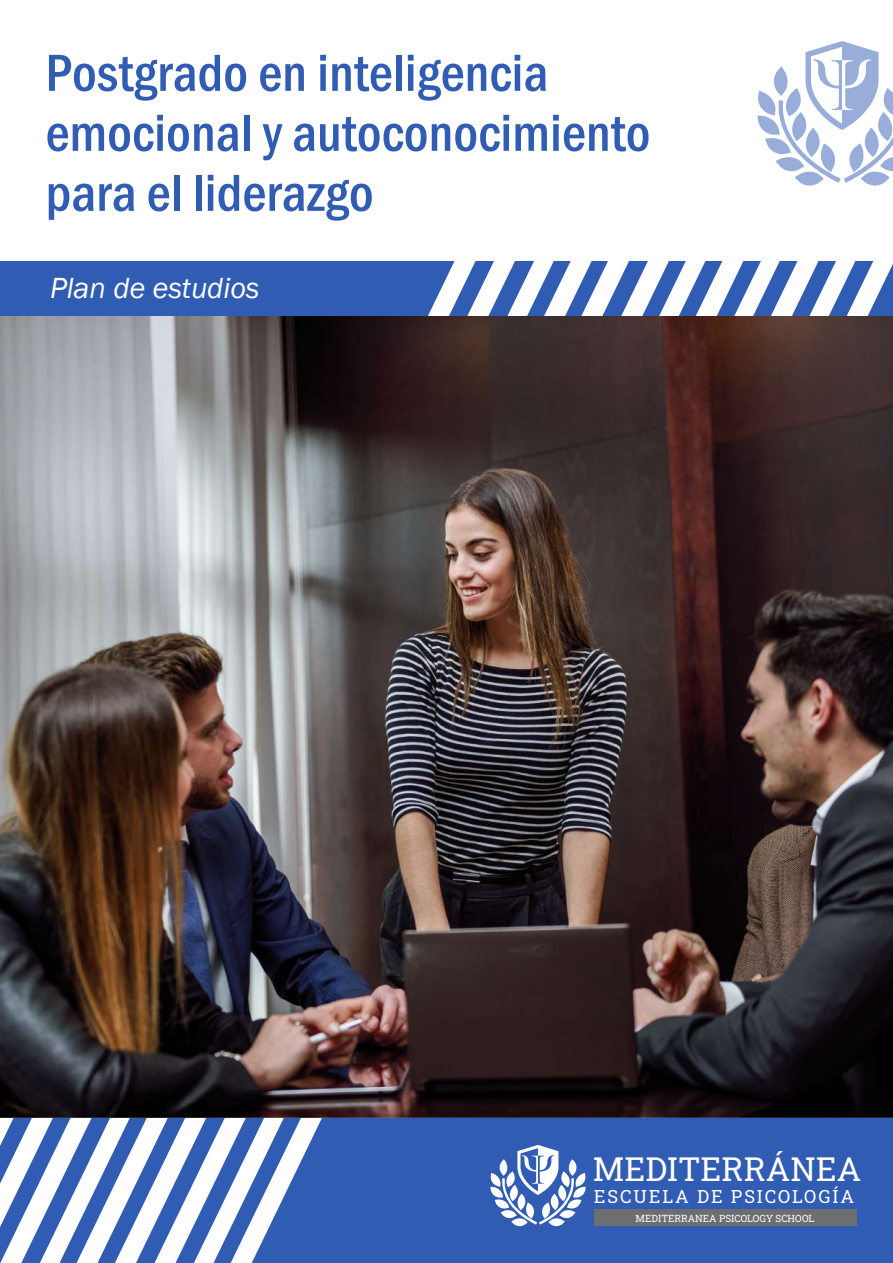
<style>
.page{position:relative;width:893px;height:1263px;background:#fff}
.page>*{position:absolute;margin:0;border:0;box-sizing:border-box;transform-origin:0 0}
.t1{font:500 condensed 54px/60px "Franklin Gothic";color:#315cb4}
.t2{font:32.85px "Roboto Slab";color:#fff}
.t3{font:italic 30px "Franklin Gothic";color:#fff}
.t4{font:18px "Roboto Slab";letter-spacing:.1em;color:#fff}
.t5{font:9.9px "Roboto Slab";color:#fff}
</style>
<div class="page">
<div style="left:0;top:261px;width:893px;height:55px;background:#315cb4"></div>
<svg style="left:420px;top:261px;width:473px;height:56px"></svg>
<div style="left:0;top:1118px;width:893px;height:145px;background:#315cb4"></div>
<svg style="left:0;top:1118px;width:322px;height:145px"></svg>
<div style="left:594px;top:1210px;width:263px;height:16px;background:#6d6e70"></div>
<svg style="left:490px;top:1145px;width:96px;height:81px"></svg>
<svg style="left:758px;top:41px;width:135px;height:145px"></svg>
<img style="left:0;top:317px;width:893px;height:801px">
<p class="t1" style="left:46px;top:42px;width:606px">Postgrado en inteligencia emocional y autoconocimiento para el liderazgo</p>
<p class="t3" style="left:50px;top:269px;width:211px">Plan de estudios</p>
<p class="t2" style="left:593px;top:1146px;width:270px">MEDITERRÁNEA</p>
<p class="t5" style="left:622px;top:1213px;width:195px">MEDITERRANEA SCHOOL OF PSICOLOGY</p>
<p class="t4" style="left:594px;top:1184px;width:262px">ESCUELA DE PSICOLOGÍA</p>
<p class="t5" style="left:636px;top:1212px;width:180px">MEDITERRANEA PSICOLOGY SCHOOL</p>
</div>
